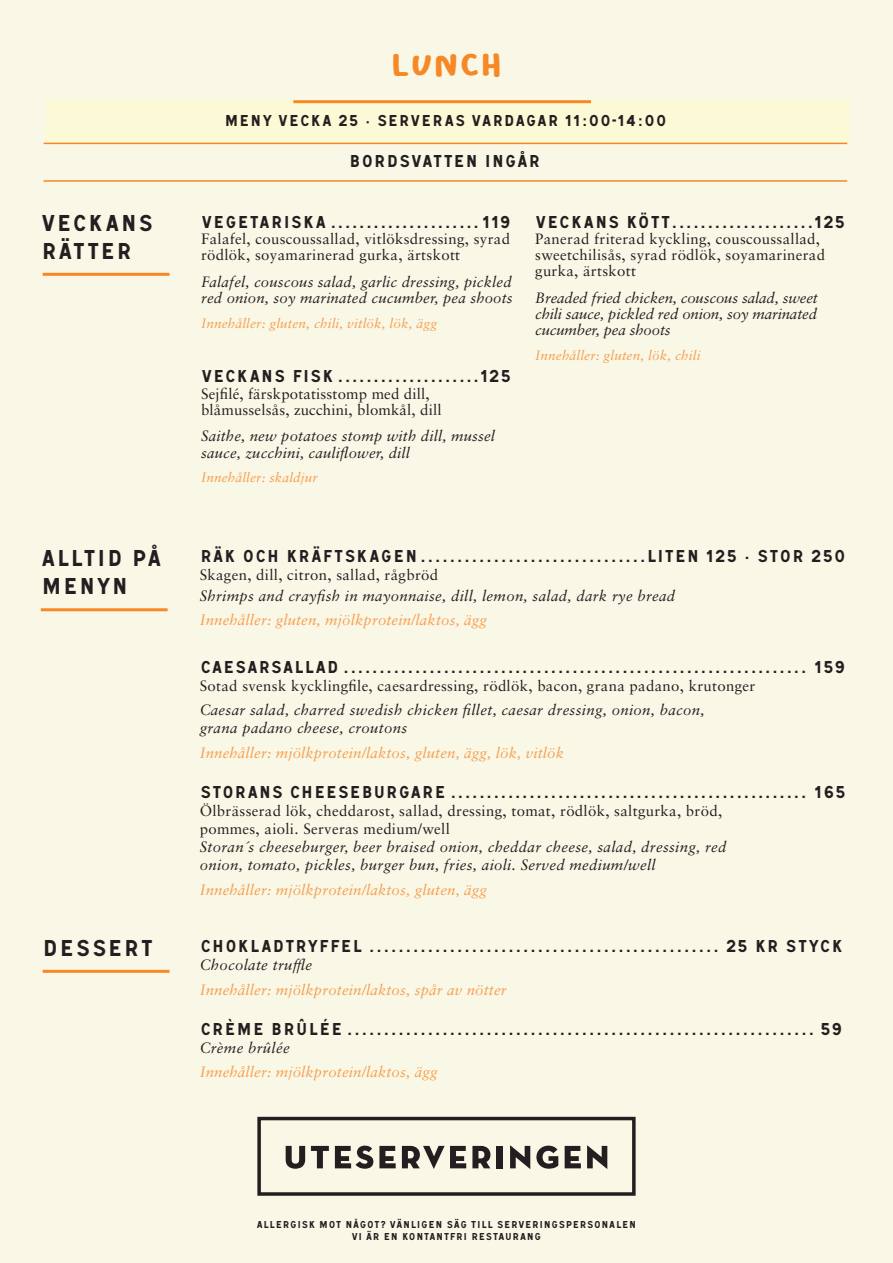
<style>
.page{position:relative;width:893px;height:1263px;background:#f9f8e7}
.page>*{position:absolute;margin:0;border:0;box-sizing:border-box;transform-origin:0 0}
.t1{font:34.5px "Bakso Sapi";color:#f68926}
.t2{font:24px "Signal No 1 D";color:#231f20}
.t3{font:18px "Signal No 1 D";color:#231f20}
.t4{font:16.5px "Signal No 1 D";color:#231f20}
.t5{font:italic 15px/16.2px "Sabon LT Pro";letter-spacing:.02em;color:#231f20}
.t6{font:15px/16.2px "Sabon LT Pro";letter-spacing:.02em;color:#231f20}
.t7{font:italic 15px "Sabon LT Pro";letter-spacing:.01em;color:#f89e4e}
.t8{font:italic 13.5px "Sabon LT Pro";letter-spacing:.01em;color:#f89e4e}
.t9{font:10.5px "Signal No 1 D";color:#231f20}
</style>
<div class="page">
<div style="left:46px;top:100px;width:803px;height:43px;background:#fcfad6"></div>
<hr style="left:293px;top:100px;width:298px;height:3px;background:#f68926">
<hr style="left:44px;top:143px;width:803px;height:1px;background:#f68926">
<hr style="left:44px;top:180px;width:803px;height:2px;background:#f68926">
<hr style="left:43px;top:273px;width:126px;height:3px;background:#f68926">
<hr style="left:41px;top:608px;width:127px;height:3px;background:#f68926">
<hr style="left:43px;top:970px;width:126px;height:3px;background:#f68926">
<svg style="left:286px;top:1146px;width:19px;height:23px"></svg>
<svg style="left:311px;top:1146px;width:18px;height:22px"></svg>
<svg style="left:335px;top:1145px;width:38px;height:24px"></svg>
<svg style="left:379px;top:1146px;width:17px;height:22px"></svg>
<svg style="left:402px;top:1146px;width:64px;height:23px"></svg>
<svg style="left:472px;top:1146px;width:18px;height:22px"></svg>
<div style="left:497px;top:1146px;width:6px;height:22px;background:#231f20"></div>
<svg style="left:510px;top:1145px;width:20px;height:24px"></svg>
<svg style="left:536px;top:1145px;width:22px;height:24px"></svg>
<svg style="left:565px;top:1146px;width:16px;height:22px"></svg>
<svg style="left:587px;top:1145px;width:20px;height:24px"></svg>
<div style="left:257px;top:1117px;width:379px;height:79px;border:4px solid #231f20"></div>
<p class="t1" style="left:391px;top:46px;width:113px">LUNCH</p>
<p class="t4" style="left:224px;top:111px;width:445px">MENY VECKA 25 · SERVERAS VARDAGAR 11:00-14:00</p>
<p class="t3" style="left:349px;top:150px;width:194px">BORDSVATTEN INGÅR</p>
<p class="t2" style="left:41px;top:209px;width:114px">VECKANS</p>
<p class="t2" style="left:41px;top:238px;width:94px">RÄTTER</p>
<p class="t3" style="left:201px;top:211px;width:312px">VEGETARISKA .....................119</p>
<p class="t6" style="left:201px;top:230px;width:310px">Falafel, couscoussallad, vitlöksdressing, syrad rödlök, soyamarinerad gurka, ärtskott</p>
<p class="t5" style="left:201px;top:273px;width:313px">Falafel, couscous salad, garlic dressing, pickled red onion, soy marinated cucumber, pea shoots</p>
<p class="t8" style="left:201px;top:314px;width:238px">Innehåller: gluten, chili, vitlök, lök, ägg</p>
<p class="t3" style="left:201px;top:366px;width:312px">VECKANS FISK ....................125</p>
<p class="t6" style="left:201px;top:385px;width:242px">Sejfilé, färskpotatisstomp med dill, blåmusselsås, zucchini, blomkål, dill</p>
<p class="t5" style="left:201px;top:428px;width:296px">Saithe, new potatoes stomp with dill, mussel sauce, zucchini, cauliflower, dill</p>
<p class="t8" style="left:201px;top:469px;width:118px">Innehåller: skaldjur</p>
<p class="t3" style="left:535px;top:211px;width:312px">VECKANS KÖTT....................125</p>
<p class="t6" style="left:535px;top:230px;width:291px">Panerad friterad kyckling, couscoussallad, sweetchilisås, syrad rödlök, soyamarinerad gurka, ärtskott</p>
<p class="t5" style="left:535px;top:289px;width:284px;text-align:justify">Breaded fried chicken, couscous salad, sweet chili sauce, pickled red onion, soy marinated cucumber, pea shoots</p>
<p class="t8" style="left:535px;top:347px;width:167px">Innehåller: gluten, lök, chili</p>
<p class="t2" style="left:41px;top:544px;width:123px">ALLTID PÅ</p>
<p class="t2" style="left:41px;top:573px;width:89px">MENYN</p>
<p class="t3" style="left:200px;top:545px;width:648px">RÄK OCH KRÄFTSKAGEN...............................LITEN 125 · STOR 250</p>
<p class="t6" style="left:200px;top:566px;width:240px">Skagen, dill, citron, sallad, rågbröd</p>
<p class="t5" style="left:200px;top:587px;width:477px">Shrimps and crayfish in mayonnaise, dill, lemon, salad, dark rye bread</p>
<p class="t7" style="left:200px;top:611px;width:289px">Innehåller: gluten, mjölkprotein/laktos, ägg</p>
<p class="t3" style="left:200px;top:657px;width:648px">CAESARSALLAD ................................................................. 159</p>
<p class="t6" style="left:200px;top:678px;width:557px">Sotad svensk kycklingfile, caesardressing, rödlök, bacon, grana padano, krutonger</p>
<p class="t5" style="left:200px;top:702px;width:506px">Caesar salad, charred swedish chicken fillet, caesar dressing, onion, bacon,</p>
<p class="t5" style="left:200px;top:720px;width:209px">grana padano cheese, croutons</p>
<p class="t7" style="left:200px;top:743px;width:366px">Innehåller: mjölkprotein/laktos, gluten, ägg, lök, vitlök</p>
<p class="t3" style="left:200px;top:781px;width:648px">STORANS CHEESEBURGARE .................................................. 165</p>
<p class="t6" style="left:200px;top:802px;width:524px">Ölbrässerad lök, cheddarost, sallad, dressing, tomat, rödlök, saltgurka, bröd,</p>
<p class="t6" style="left:200px;top:820px;width:252px">pommes, aioli. Serveras medium/well</p>
<p class="t5" style="left:200px;top:838px;width:528px">Storan´s cheeseburger, beer braised onion, cheddar cheese, salad, dressing, red</p>
<p class="t5" style="left:200px;top:856px;width:458px">onion, tomato, pickles, burger bun, fries, aioli. Served medium/well</p>
<p class="t7" style="left:200px;top:880px;width:289px">Innehåller: mjölkprotein/laktos, gluten, ägg</p>
<p class="t2" style="left:42px;top:935px;width:113px">DESSERT</p>
<p class="t3" style="left:200px;top:936px;width:645px">CHOKLADTRYFFEL ................................................ 25 KR STYCK</p>
<p class="t5" style="left:200px;top:957px;width:114px">Chocolate truffle</p>
<p class="t7" style="left:200px;top:980px;width:308px">Innehåller: mjölkprotein/laktos, spår av nötter</p>
<p class="t3" style="left:200px;top:1018px;width:645px">CRÈME BRÛLÉE ................................................................ 59</p>
<p class="t5" style="left:200px;top:1039px;width:91px">Crème brûlée</p>
<p class="t7" style="left:200px;top:1063px;width:239px">Innehåller: mjölkprotein/laktos, ägg</p>
<p class="t9" style="left:256px;top:1218px;width:381px">ALLERGISK MOT NÅGOT? VÄNLIGEN SÄG TILL SERVERINGSPERSONALEN</p>
<p class="t9" style="left:351px;top:1231px;width:192px">VI ÄR EN KONTANTFRI RESTAURANG</p>
</div>
